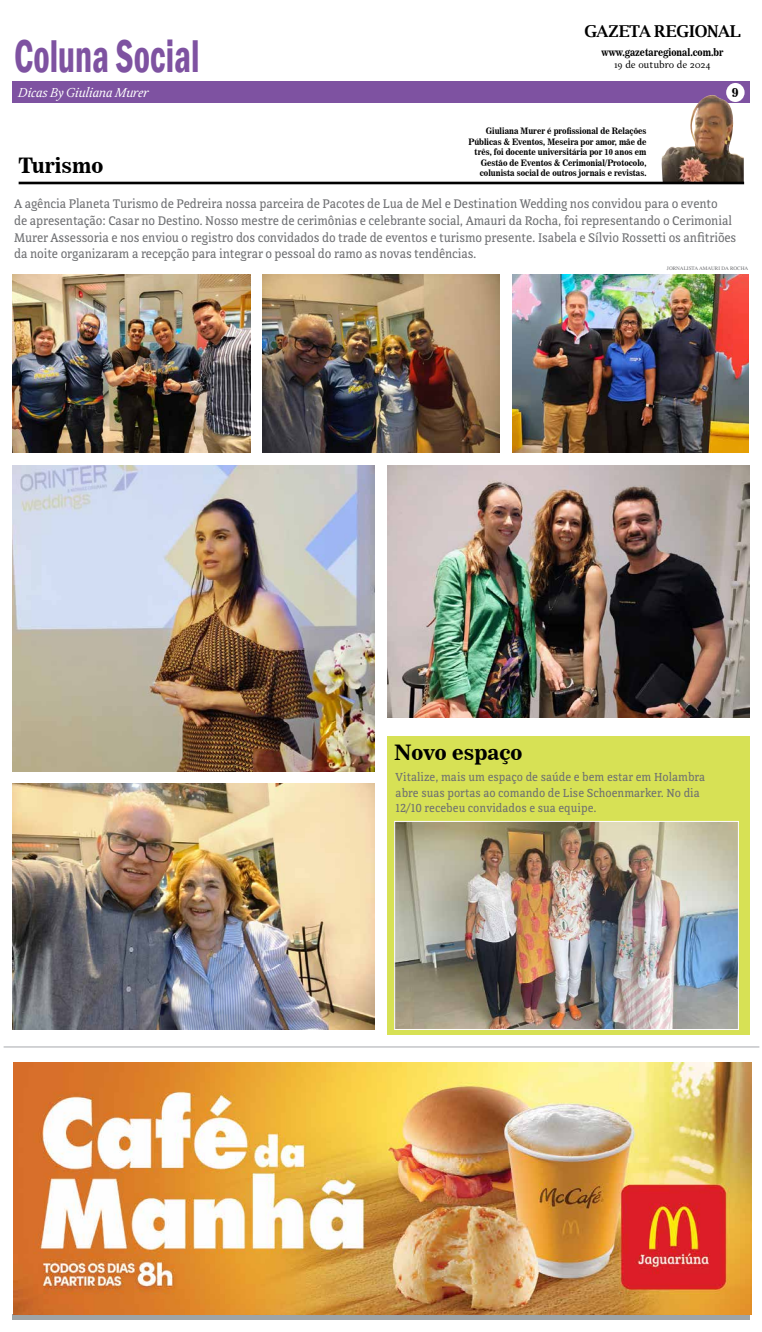
<style>
.page{position:relative;width:762px;height:1332px;background:#fff}
.page>*{position:absolute;margin:0;border:0;box-sizing:border-box;transform-origin:0 0}
.t1{font:600 condensed 47.25px "Franklin Gothic";color:#7e52a1;scale:.75 1}
.t2{font:21px "News 706 BT Bold C";color:#000}
.t3{font:700 16.36px "Luxi Serif";letter-spacing:-.02em;color:#000}
.t4{font:italic 14px "Delicato Pro";color:#fff}
.t5{font:13.12px/16.6px "Directa Serif";letter-spacing:-.01em;color:#6d6e71}
.t6{font:13.12px "News 706 BT Bold C";color:#000}
.t7{font:12.25px/15.8px "Directa Serif";color:#6d6e71}
.t8{font:10.5px "News 706 BT Bold C";color:#000;scale:.87 1}
.t9{font:10.5px "Delicato Pro";letter-spacing:-.015em;color:#000}
.t10{font:8.75px/10.5px "News 706 BT Bold C";color:#000;text-align:right;scale:.9 1}
.t11{font:5.25px "Times";color:#6d6e71}
</style>
<div class="page">
<div style="left:12px;top:1314px;width:737px;height:6px;background:#9fa4a6"></div>
<div style="left:387px;top:736px;width:362px;height:298px;background:#d7e155"></div>
<div style="left:13px;top:81px;width:737px;height:22px;background:#7e52a1"></div>
<div style="left:726px;top:83px;width:18px;height:19px;background:#fff;border-radius:50%"></div>
<img style="left:660px;top:95px;width:83px;height:87px">
<hr style="left:19px;top:182px;width:725px;height:2px;background:#000">
<img style="left:396px;top:823px;width:340px;height:205px">
<div style="left:394px;top:821px;width:344px;height:209px;border:1px solid #fff"></div>
<img style="left:12px;top:275px;width:238px;height:178px">
<img style="left:262px;top:275px;width:237px;height:177px">
<img style="left:12px;top:465px;width:363px;height:307px">
<img style="left:512px;top:275px;width:236px;height:177px">
<img style="left:12px;top:783px;width:363px;height:246px">
<img style="left:14px;top:1062px;width:737px;height:252px">
<hr style="left:4px;top:1047px;width:755px;height:1px;background:#a7a9ac">
<img style="left:387px;top:465px;width:362px;height:252px">
<h1 class="t1" style="left:14px;top:25px;width:249px">Coluna Social</h1>
<p class="t4" style="left:18px;top:84px;width:132px">Dicas By Giuliana Murer</p>
<h2 class="t2" style="left:19px;top:153px;width:86px">Turismo</h2>
<p class="t3" style="left:584px;top:20px;width:158px">GAZETA REGIONAL</p>
<p class="t8" style="left:601px;top:46px;width:142px">www.gazetaregional.com.br</p>
<p class="t9" style="left:614px;top:59px;width:98px">19 de outubro de 2024</p>
<p class="t6" style="left:731px;top:84px;width:8px">9</p>
<p class="t10" style="left:468px;top:126px;width:199px">Giuliana Murer é profissional de Relações Públicas &amp; Eventos, Meseira por amor, mãe de três, foi docente universitária por 10 anos em Gestão de Eventos &amp; Cerimonial/Protocolo,</p>
<p class="t10" style="left:479px;top:168px;width:187px">colunista social de outros jornais e revistas.</p>
<p class="t5" style="left:14px;top:196px;width:723px">A agência Planeta Turismo de Pedreira nossa parceira de Pacotes de Lua de Mel e Destination Wedding nos convidou para o evento<br>de apresentação: Casar no Destino. Nosso mestre de cerimônias e celebrante social, Amauri da Rocha, foi representando o Cerimonial Murer Assessoria e nos enviou o registro dos convidados do trade de eventos e turismo presente. Isabela e Sílvio Rossetti os anfitriões da noite organizaram a recepção para integrar o pessoal do ramo as novas tendências.</p>
<p class="t11" style="left:667px;top:265px;width:83px">JORNALISTA AMAURI DA ROCHA</p>
<h2 class="t2" style="left:394px;top:739px;width:129px">Novo espaço</h2>
<p class="t7" style="left:395px;top:769px;width:311px">Vitalize, mais um espaço de saúde e bem estar em Holambra abre suas portas ao comando de Lise Schoenmarker. No dia<br>12/10 recebeu convidados e sua equipe.</p>
</div>
